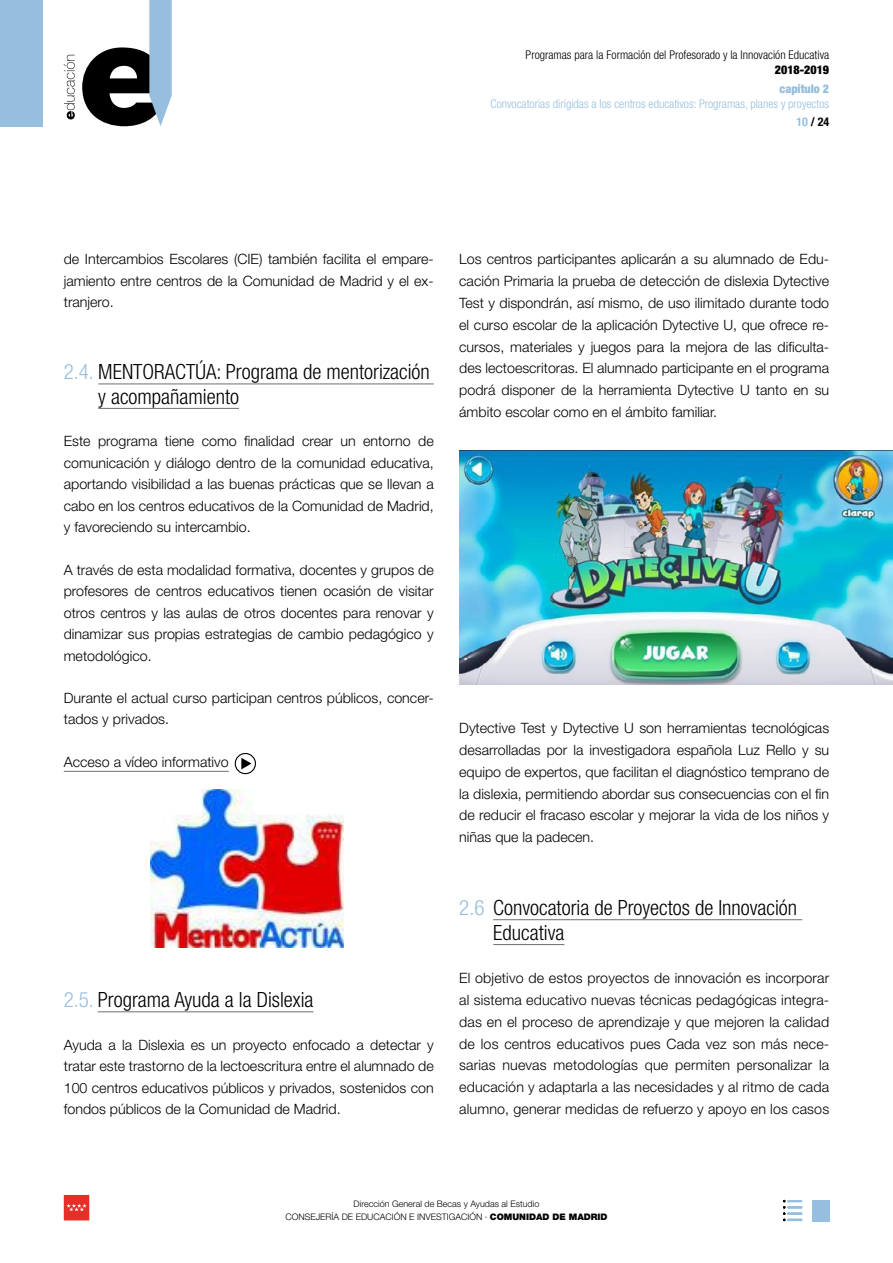
<style>
.page{position:relative;width:893px;height:1263px;background:#fff}
.page>*{position:absolute;margin:0;border:0;box-sizing:border-box;transform-origin:0 0}
.t1{font:300 condensed 21px/24.5px "Helvetica Neue LT Std";color:#000}
.t2{font:300 14.25px/21.9px "Helvetica Neue LT Std";color:#000;text-align:justify}
.t3{font:300 condensed 12px "Helvetica Neue LT Std";color:#96bede}
.t4{font:300 condensed 12px "Helvetica Neue LT Std";color:#000}
.t5{font:900 condensed 12px "Helvetica Neue LT Std";color:#000}
.t6{font:900 condensed 12px "Helvetica Neue LT Std";color:#96bede}
.t7{font:700 condensed 12px "Helvetica Neue LT Std";color:#000}
.t8{font:300 9px/13.5px "Helvetica Neue LT Std";color:#000;text-align:center}
.s1{color:#96bede}
.s2{font-weight:900}
</style>
<div class="page">
<hr style="left:98px;top:408px;width:141px;height:1px;background:#706f6f">
<img style="left:150px;top:789px;width:194px;height:158px">
<img style="left:459px;top:450px;width:434px;height:234px">
<div style="left:235px;top:753px;width:21px;height:21px;border:1px solid #000;border-radius:50%"></div>
<div style="left:64px;top:1195px;width:25px;height:25px;background:#e63027"></div>
<svg style="left:66px;top:1203px;width:21px;height:8px"></svg>
<div style="left:812px;top:1200px;width:17px;height:21px;background:#96bede"></div>
<svg style="left:783px;top:1200px;width:19px;height:21px"></svg>
<svg style="left:64px;top:55px;width:11px;height:64px"></svg>
<svg style="left:82px;top:0;width:90px;height:126px"></svg>
<div style="left:0;top:0;width:43px;height:126px;background:#96bede"></div>
<svg style="left:64px;top:754px;width:192px;height:21px"></svg>
<p class="t4" style="left:526px;top:48px;width:305px">Programas para la Formación del Profesorado y la Innovación Educativa</p>
<p class="t5" style="left:775px;top:62px;width:56px">2018-2019</p>
<p class="t6" style="left:780px;top:81px;width:51px">capítulo 2</p>
<p class="t3" style="left:490px;top:97px;width:340px">Convocatorias dirigidas a los centros educativos: Programas, planes y proyectos</p>
<p class="t7" style="left:796px;top:115px;width:34px"><span class="s1">10</span> / 24</p>
<p class="t2" style="left:64px;top:248px;width:371px;line-height:21.5px">de Intercambios Escolares (CIE) también facilita el empare&shy;jamiento entre centros de la Comunidad de Madrid y el ex&shy;tranjero.</p>
<h1 class="t1" style="left:98px;top:360px;width:333px;text-indent:-35px"><span class="s1">2.4.</span> MENTORACTÚA: Programa de mentorización y acompañamiento</h1>
<p class="t2" style="left:64px;top:430px;width:371px;line-height:21.5px">Este programa tiene como finalidad crear un entorno de comunicación y diálogo dentro de la comunidad educativa, aportando visibilidad a las buenas prácticas que se llevan a cabo en los centros educativos de la Comunidad de Madrid, y favoreciendo su intercambio.</p>
<p class="t2" style="left:64px;top:558px;width:371px;line-height:21.5px">A través de esta modalidad formativa, docentes y grupos de profesores de centros educativos tienen ocasión de visitar otros centros y las aulas de otros docentes para renovar y dinamizar sus propias estrategias de cambio pedagógico y metodológico.</p>
<p class="t2" style="left:64px;top:687px;width:371px;line-height:21.5px">Durante el actual curso participan centros públicos, concer&shy;tados y privados.</p>
<p class="t2" style="left:64px;top:750px;width:166px">Acceso a vídeo informativo</p>
<h1 class="t1" style="left:64px;top:987px;width:251px"><span class="s1">2.5.</span> Programa Ayuda a la Dislexia</h1>
<p class="t2" style="left:64px;top:1034px;width:371px;line-height:21.5px">Ayuda a la Dislexia es un proyecto enfocado a detectar y tratar este trastorno de la lectoescritura entre el alumnado de 100 centros educativos públicos y privados, sostenidos con fondos públicos de la Comunidad de Madrid.</p>
<p class="t2" style="left:459px;top:248px;width:371px">Los centros participantes aplicarán a su alumnado de Edu&shy;cación Primaria la prueba de detección de dislexia Dytective Test y dispondrán, así mismo, de uso ilimitado durante todo el curso escolar de la aplicación Dytective U, que ofrece re&shy;cursos, materiales y juegos para la mejora de las dificulta&shy;des lectoescritoras. El alumnado participante en el programa podrá disponer de la herramienta Dytective U tanto en su ámbito escolar como en el ámbito familiar.</p>
<p class="t2" style="left:459px;top:717px;width:371px">Dytective Test y Dytective U son herramientas tecnológicas desarrolladas por la investigadora española Luz Rello y su equipo de expertos, que facilitan el diagnóstico temprano de la dislexia, permitiendo abordar sus consecuencias con el fin de reducir el fracaso escolar y mejorar la vida de los niños y niñas que la padecen.</p>
<h1 class="t1" style="left:493px;top:895px;width:305px;line-height:24.9px;text-indent:-34px"><span class="s1">2.6</span> Convocatoria de Proyectos de Innovación<br>Educativa</h1>
<p class="t2" style="left:459px;top:967px;width:371px">El objetivo de estos proyectos de innovación es incorporar al sistema educativo nuevas técnicas pedagógicas integra&shy;das en el proceso de aprendizaje y que mejoren la calidad de los centros educativos pues Cada vez son más nece&shy;sarias nuevas metodologías que permiten personalizar la educación y adaptarla a las necesidades y al ritmo de cada alumno, generar medidas de refuerzo y apoyo en los casos</p>
<p class="t8" style="left:285px;top:1197px;width:324px">Dirección General de Becas y Ayudas al Estudio<br>CONSEJERÍA DE EDUCACIÓN E INVESTIGACIÓN · <span class="s2">COMUNIDAD DE MADRID</span></p>
</div>
